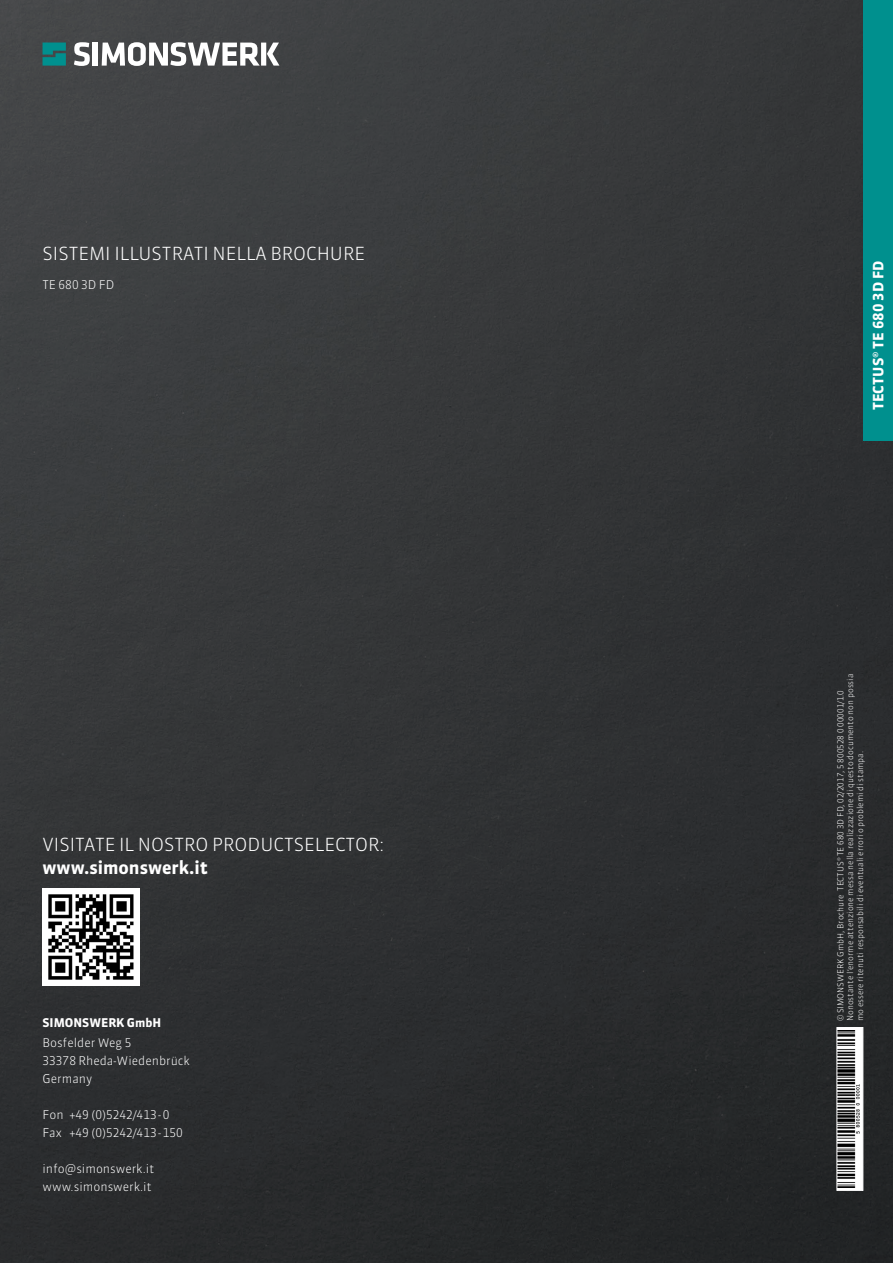
<style>
.page{position:relative;width:893px;height:1263px;background:#fff}
.page>*{position:absolute;margin:0;border:0;box-sizing:border-box;transform-origin:0 0}
.t1{font:300 18px "Sanuk TF";color:#fff}
.t2{font:700 18px "Sanuk TF";color:#fff}
.t3{font:700 14.25px "Sanuk TF";letter-spacing:.005em;color:#fff}
.t4{font:300 12px/18px "Sanuk TF";color:#fff}
.t5{font:700 12px "Sanuk TF";color:#fff}
.t6{font:300 8.25px/9.9px "Sanuk TF";color:#fff}
</style>
<div class="page">
<img style="left:0;top:0;width:893px;height:1263px">
<div style="left:863px;top:0;width:30px;height:440px;background:#00908e"></div>
<svg style="left:43px;top:43px;width:23px;height:23px"></svg>
<svg style="left:74px;top:43px;width:16px;height:23px"></svg>
<div style="left:93px;top:43px;width:5px;height:23px;background:#fff"></div>
<svg style="left:102px;top:43px;width:177px;height:23px"></svg>
<img style="left:43px;top:888px;width:97px;height:97px">
<svg style="left:836px;top:1027px;width:27px;height:164px"></svg>
<h1 class="t1" style="left:43px;top:243px;width:324px">SISTEMI ILLUSTRATI NELLA BROCHURE</h1>
<h3 class="t4" style="left:43px;top:276px;width:73px">TE 680 3D FD</h3>
<h1 class="t1" style="left:43px;top:833px;width:343px">VISITATE IL NOSTRO PRODUCTSELECTOR:</h1>
<h1 class="t2" style="left:43px;top:857px;width:167px">www.simonswerk.it</h1>
<h3 class="t5" style="left:43px;top:1015px;width:120px">SIMONSWERK GmbH</h3>
<h3 class="t4" style="left:43px;top:1033px;width:149px">Bosfelder Weg 5<br>33378 Rheda-Wiedenbrück<br>Germany</h3>
<h3 class="t4" style="left:43px;top:1105px;width:142px">Fon +49 (0)5242/413-0<br>Fax +49 (0)5242/413-150</h3>
<h3 class="t4" style="left:43px;top:1159px;width:113px">info@simonswerk.it www.simonswerk.it</h3>
<h2 class="t3" style="left:870px;top:410px;width:151px;rotate:-90deg">Tectus® TE 680 3D FD</h2>
<p class="t6" style="left:835px;top:1021px;width:349px;rotate:-90deg">© Simonswerk GmbH, Brochure TECTUS® TE 680 3D FD, 02/2017, 5 800528 0 00001/1.0<br>Nonostante l‘enorme attenzione messa nella realizzazione di questo documento non possia mo essere ritenuti responsabili di eventuali errori o problemi di stampa.</p>
</div>
